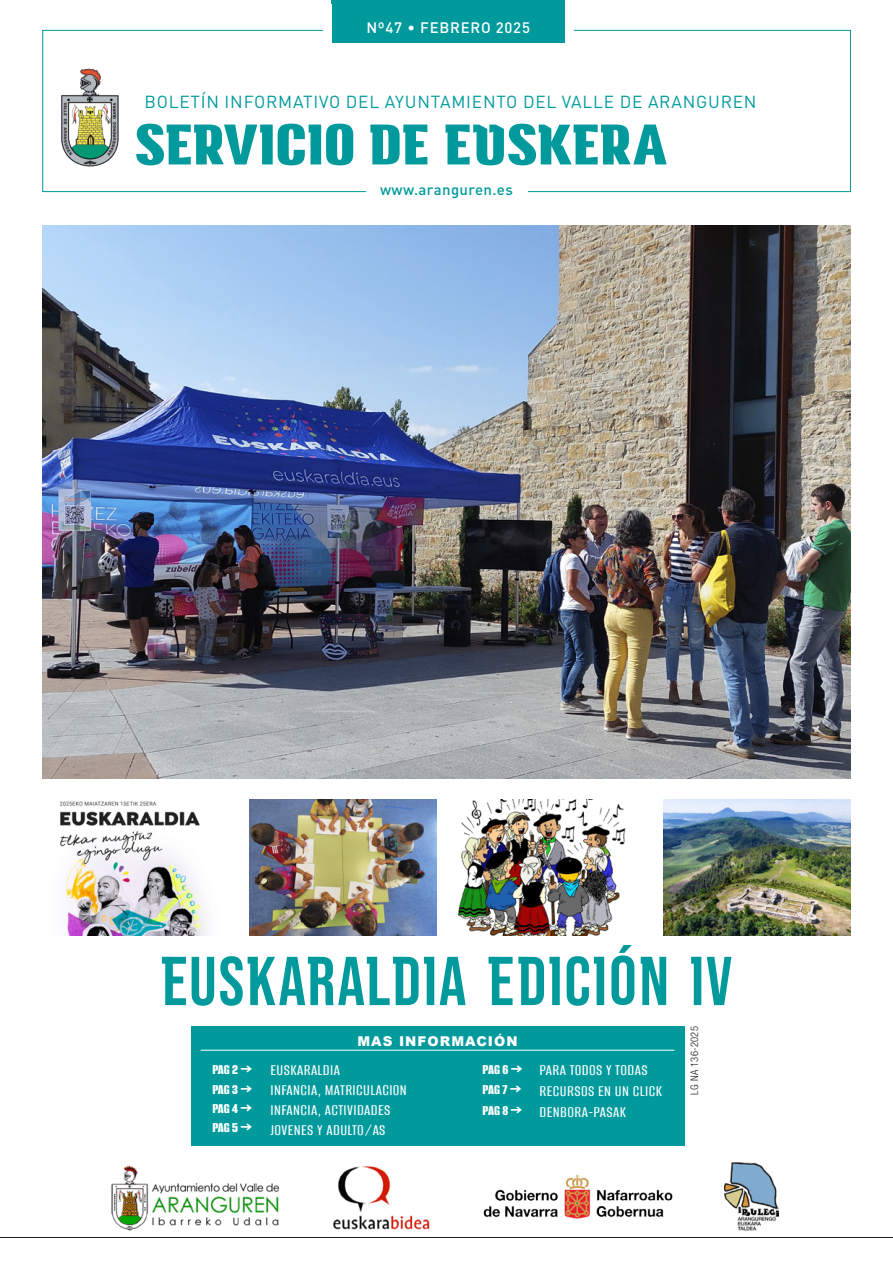
<style>
.page{position:relative;width:893px;height:1263px;background:#fff}
.page>*{position:absolute;margin:0;border:0;box-sizing:border-box;transform-origin:0 0}
.t1{font:69px "ENGINE Regular";letter-spacing:.05em;color:#009a9d}
.t2{font:800 57px "Crabs Slab";color:#009a9d}
.t3{font:17.25px "DIN Pro";letter-spacing:.045em;color:#009a9d}
.t4{font:500 16.5px/19.8px "Alumni Sans";letter-spacing:.025em;color:#fff}
.t5{font:800 15px/19.4px "Alumni Sans";letter-spacing:-.015em;color:#fff;text-align:justify}
.t6{font:500 15px "DIN Pro";letter-spacing:.05em;color:#fff}
.t7{font:500 15px "DIN Pro";letter-spacing:.025em;color:#009a9d}
.t8{font:900 13.5px "Arial";letter-spacing:.075em;color:#fff}
.t9{font:300 condensed 10.5px "Helvetica Neue LT Std";letter-spacing:.025em;color:#231f20}
</style>
<div class="page">
<div style="left:43px;top:30px;width:808px;height:162px;border:1px solid #009a9d"></div>
<div style="left:331px;top:0;width:234px;height:43px;background:#009a9d"></div>
<div style="left:323px;top:4px;width:8px;height:54px;background:#fff"></div>
<div style="left:565px;top:4px;width:9px;height:54px;background:#fff"></div>
<div style="left:366px;top:184px;width:162px;height:15px;background:#fff"></div>
<img style="left:61px;top:68px;width:58px;height:99px">
<div style="left:191px;top:1026px;width:494px;height:119px;background:#009a9d"></div>
<hr style="left:201px;top:1050px;width:473px;height:1px;background:#fff">
<img style="left:43px;top:226px;width:807px;height:552px">
<img style="left:111px;top:1165px;width:169px;height:66px">
<img style="left:333px;top:1166px;width:97px;height:64px">
<img style="left:724px;top:1162px;width:55px;height:69px">
<img style="left:483px;top:1174px;width:190px;height:45px">
<img style="left:59px;top:801px;width:148px;height:134px">
<img style="left:249px;top:799px;width:188px;height:136px">
<img style="left:663px;top:799px;width:187px;height:136px">
<img style="left:457px;top:799px;width:169px;height:136px">
<hr style="left:0;top:1237px;width:893px;height:1px;background:#231f20">
<p class="t6" style="left:366px;top:15px;width:165px">Nº47 • FEBRERO 2025</p>
<p class="t3" style="left:145px;top:89px;width:613px">BOLETÍN INFORMATIVO DEL AYUNTAMIENTO DEL VALLE DE ARANGUREN</p>
<h2 class="t2" style="left:135px;top:119px;width:534px">SERVICIO DE EUSKERA</h2>
<p class="t7" style="left:380px;top:177px;width:134px">www.aranguren.es</p>
<h1 class="t1" style="left:162px;top:942px;width:571px">EUSKARALDIA EDICIÓN IV</h1>
<p class="t9" style="left:688px;top:1094px;width:70px;rotate:-90deg">LG NA 136-2025</p>
<p class="t8" style="left:357px;top:1031px;width:162px">MAS INFORMACIÓN</p>
<p class="t5" style="left:212px;top:1060px;width:42px">PAG 2 → PAG 3 → PAG 4 → PAG 5 →</p>
<p class="t4" style="left:540px;top:1060px;width:124px;line-height:20.7px">PARA TODOS Y TODAS<br>RECURSOS EN UN CLICK<br>DENBORA-PASAK</p>
<p class="t5" style="left:483px;top:1060px;width:42px;line-height:19.8px">PAG 6 →<br>PAG 7 →</p>
<p class="t5" style="left:483px;top:1101px;width:41px">PAG 8 →</p>
<p class="t4" style="left:270px;top:1061px;width:138px">EUSKARALDIA<br>INFANCIA, MATRICULACION<br>INFANCIA, ACTIVIDADES<br>JOVENES Y ADULTO/AS</p>
</div>
